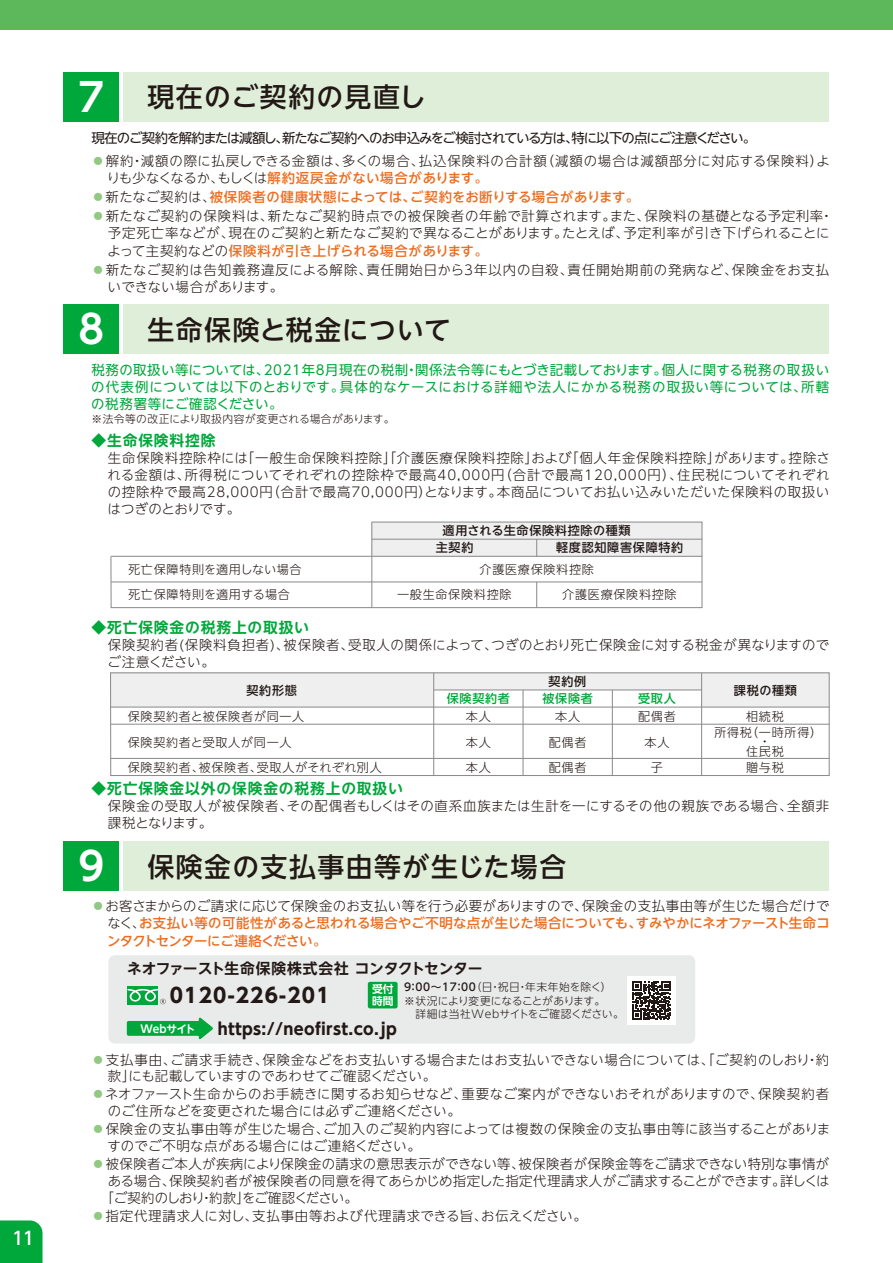
<style>
.page{position:relative;width:893px;height:1263px;background:#fff}
.page>*{position:absolute;margin:0;border:0;box-sizing:border-box;transform-origin:0 0}
.t1{font:500 26.85px "UD Shin Go NT Pro";letter-spacing:.05em;color:#221815}
.t2{font:500 26.85px "UD Shin Go NT Pro";letter-spacing:.03em;color:#221815}
.t3{font:700 20.1px "UD Shin Go NT Pro";letter-spacing:.06em;color:#221815}
.t4{font:500 18px "UD Shin Go NT Pro";color:#fff}
.t5{font:700 16.05px "UD Shin Go NT Pro";letter-spacing:.02em;color:#221815}
.t6{font:700 14.7px "UD Shin M Go Pro De";letter-spacing:.06em;color:#00a73b}
.t7{font:700 14.7px "UD Shin Go NT Pro De";letter-spacing:-.02em;color:#221815}
.t8{font:300 13.35px/16.8px "UD Shin Go NT Pro";letter-spacing:.03em;color:#221815}
.t9{font:300 13.35px/17.4px "UD Shin Go NT Pro";letter-spacing:.06em;color:#221815}
.t10{font:500 13.35px/17.4px "UD Shin Go NT Pro";letter-spacing:-.01em;color:#ed6d1f;text-align:justify}
.t11{font:13.35px/16.8px "UD Shin Go NT Pro";letter-spacing:.045em;color:#00a73b;text-align:justify}
.t12{font:13.35px "UD Shin Go NT Pro";letter-spacing:-.08em;color:#221815}
.t13{font:500 13.35px "UD Shin Go NT Pro";letter-spacing:.035em;color:#ed6d1f}
.t14{font:300 13.35px "UD Shin Go NT Pro";letter-spacing:-.065em;color:#221815}
.t15{font:300 12px/25.3px "UD Shin Go NT Pro";letter-spacing:.06em;color:#221815}
.t16{font:500 12px "UD Shin Go NT Pro";letter-spacing:.06em;color:#221815}
.t17{font:500 12px "UD Shin Go NT Pro";letter-spacing:.06em;color:#00a73b}
.t18{font:300 10.8px/13.5px "UD Shin Go NT Pro";letter-spacing:-.005em;color:#221815}
.t19{font:300 10.8px "UD Shin Go NT Pro";letter-spacing:.035em;color:#221815}
.t20{font:700 10.8px/12px "UD Shin Go NT Pro De";color:#fff}
.s1{font-family:"UD Shin Go NT Pro De";font-weight:700;font-size:38.85px;color:#fff}
.s2{color:#91c982}
.s3{font-weight:500;color:#ed6d1f}
.s4{font-weight:300;color:#91c982}
.s5{font-weight:300;color:#221815}
.s6{font-weight:500}
</style>
<div class="page">
<div style="left:0;top:0;width:893px;height:30px;background:#5db75b"></div>
<div style="left:123px;top:305px;width:706px;height:49px;background:#dfeed8"></div>
<div style="left:64px;top:305px;width:55px;height:49px;background:#00a73b"></div>
<div style="left:108px;top:955px;width:587px;height:88px;background:#e9eaea;border-radius:6px"></div>
<div style="left:123px;top:842px;width:706px;height:49px;background:#dfeed8"></div>
<div style="left:64px;top:842px;width:55px;height:49px;background:#00a73b"></div>
<div style="left:368px;top:982px;width:30px;height:26px;background:#00a73b;border-radius:2px"></div>
<svg style="left:126px;top:1017px;width:87px;height:22px"></svg>
<div style="left:128px;top:986px;width:30px;height:18px;background:#00a73c"></div>
<svg style="left:128px;top:989px;width:38px;height:15px"></svg>
<div style="left:111px;top:673px;width:323px;height:34px;background:#efefef"></div>
<div style="left:702px;top:673px;width:127px;height:34px;background:#efefef"></div>
<div style="left:434px;top:673px;width:268px;height:17px;background:#efefef"></div>
<div style="left:110px;top:672px;width:720px;height:104px;border:1px solid #898989"></div>
<hr style="left:433px;top:673px;width:1px;height:102px;background:#898989">
<hr style="left:523px;top:690px;width:1px;height:85px;background:#898989">
<hr style="left:612px;top:690px;width:1px;height:85px;background:#898989">
<hr style="left:701px;top:673px;width:1px;height:102px;background:#898989">
<hr style="left:434px;top:690px;width:268px;height:1px;background:#898989">
<hr style="left:111px;top:707px;width:718px;height:1px;background:#898989">
<hr style="left:111px;top:724px;width:718px;height:1px;background:#898989">
<hr style="left:111px;top:758px;width:718px;height:1px;background:#898989">
<div style="left:123px;top:72px;width:706px;height:50px;background:#dfeed8"></div>
<div style="left:64px;top:72px;width:55px;height:50px;background:#00a73b"></div>
<svg style="left:110px;top:521px;width:593px;height:87px"></svg>
<hr style="left:371px;top:522px;width:1px;height:86px;background:#898989">
<svg style="left:536px;top:583px;width:1px;height:25px"></svg>
<svg style="left:536px;top:540px;width:1px;height:16px"></svg>
<hr style="left:372px;top:539px;width:330px;height:1px;background:#898989">
<hr style="left:111px;top:556px;width:591px;height:1px;background:#898989">
<hr style="left:111px;top:582px;width:591px;height:1px;background:#898989">
<div style="left:627px;top:976px;width:49px;height:49px;background:#fff"></div>
<svg style="left:632px;top:981px;width:39px;height:39px"></svg>
<div style="left:0;top:1220px;width:43px;height:43px;background:#00a73b"></div>
<h3 class="t4" style="left:12px;top:1223px;width:24px">11</h3>
<h1 class="t1" style="left:78px;top:75px;width:349px"><span class="s1">7</span> 現在のご契約の見直し</h1>
<p class="t12" style="left:91px;top:127px;width:666px">現在のご契約を解約または減額し、新たなご契約へのお申込みをご検討されている方は、特に以下の点にご注意ください。</p>
<p class="t9" style="left:107px;top:152px;width:725px;text-indent:-15px"><span class="s2">●</span>解約・減額の際に払戻しできる金額は、多くの場合、払込保険料の合計額（減額の場合は減額部分に対応する保険料）よりも少なくなるか、もしくは<span class="s3">解約返戻金がない場合があります。</span></p>
<p class="t13" style="left:91px;top:186px;width:549px"><span class="s4">●</span><span class="s5">新たなご契約は、</span>被保険者の健康状態によっては、ご契約をお断りする場合があります。</p>
<p class="t8" style="left:107px;top:207px;width:727px;line-height:17.4px;text-indent:-16px"><span class="s2">●</span>新たなご契約の保険料は、新たなご契約時点での被保険者の年齢で計算されます。また、保険料の基礎となる予定利率・予定死亡率などが、現在のご契約と新たなご契約で異なることがあります。たとえば、予定利率が引き下げられることによって主契約などの<span class="s3">保険料が引き上げられる場合があります。</span></p>
<p class="t9" style="left:108px;top:260px;width:723px;text-indent:-16px"><span class="s2">●</span>新たなご契約は告知義務違反による解除、責任開始日から3年以内の自殺、責任開始期前の発病など、保険金をお支払いできない場合があります。</p>
<h1 class="t2" style="left:78px;top:308px;width:374px"><span class="s1">8</span> 生命保険と税金について</h1>
<p class="t11" style="left:91px;top:362px;width:740px">税務の取扱い等については、2021年8月現在の税制・関係法令等にもとづき記載しております。個人に関する税務の取扱いの代表例については以下のとおりです。具体的なケースにおける詳細や法人にかかる税務の取扱い等については、所轄の税務署等にご確認ください。</p>
<p class="t19" style="left:91px;top:411px;width:305px">※法令等の改正により取扱内容が変更される場合があります。</p>
<p class="t6" style="left:91px;top:429px;width:126px">◆生命保険料控除</p>
<p class="t8" style="left:107px;top:449px;width:724px;text-align:justify">生命保険料控除枠には「一般生命保険料控除」「介護医療保険料控除」および「個人年金保険料控除」があります。控除される金額は、所得税についてそれぞれの控除枠で最高40,000円（合計で最高120,000円）、住民税についてそれぞれの控除枠で最高28,000円（合計で最高70,000円）となります。本商品についてお払い込みいただいた保険料の取扱いはつぎのとおりです。</p>
<p class="t15" style="left:128px;top:556px;width:175px">死亡保障特則を適用しない場合死亡保障特則を適用する場合</p>
<p class="t16" style="left:443px;top:521px;width:190px">適用される生命保険料控除の種類</p>
<p class="t16" style="left:436px;top:538px;width:39px">主契約</p>
<p class="t16" style="left:556px;top:538px;width:129px">軽度認知障害保障特約</p>
<p class="t15" style="left:397px;top:582px;width:116px">一般生命保険料控除</p>
<p class="t15" style="left:562px;top:582px;width:116px">介護医療保険料控除</p>
<p class="t15" style="left:479px;top:556px;width:116px">介護医療保険料控除</p>
<p class="t6" style="left:91px;top:615px;width:219px">◆死亡保険金の税務上の取扱い</p>
<p class="t8" style="left:108px;top:636px;width:723px">保険契約者(保険料負担者)、被保険者、受取人の関係によって、つぎのとおり死亡保険金に対する税金が異なりますのでご注意ください。</p>
<p class="t16" style="left:246px;top:680px;width:52px">契約形態</p>
<p class="t15" style="left:128px;top:703px;width:256px">保険契約者と被保険者が同一人<br>保険契約者と受取人が同一人<br>保険契約者、被保険者、受取人がそれぞれ別人</p>
<p class="t16" style="left:549px;top:672px;width:39px">契約例</p>
<p class="t16" style="left:734px;top:680px;width:64px">課税の種類</p>
<p class="t17" style="left:447px;top:689px;width:65px">保険契約者</p>
<p class="t17" style="left:542px;top:689px;width:52px">被保険者</p>
<p class="t17" style="left:638px;top:689px;width:39px">受取人</p>
<p class="t15" style="left:466px;top:703px;width:26px">本人</p>
<p class="t15" style="left:555px;top:703px;width:26px">本人</p>
<p class="t15" style="left:638px;top:703px;width:39px">配偶者</p>
<p class="t15" style="left:714px;top:708px;width:109px;line-height:15.6px;text-align:center">相続税<br>所得税（一時所得）</p>
<p class="t15" style="left:746px;top:736px;width:39px;line-height:9.4px;text-align:center">・<br>住民税</p>
<p class="t15" style="left:746px;top:754px;width:39px">贈与税</p>
<p class="t15" style="left:466px;top:729px;width:26px">本人</p>
<p class="t15" style="left:549px;top:729px;width:39px">配偶者</p>
<p class="t15" style="left:644px;top:729px;width:26px">本人</p>
<p class="t15" style="left:466px;top:754px;width:26px">本人</p>
<p class="t15" style="left:549px;top:754px;width:39px">配偶者</p>
<p class="t15" style="left:651px;top:754px;width:14px">子</p>
<p class="t6" style="left:91px;top:777px;width:313px">◆死亡保険金以外の保険金の税務上の取扱い</p>
<p class="t8" style="left:108px;top:797px;width:723px">保険金の受取人が被保険者、その配偶者もしくはその直系血族または生計を一にするその他の親族である場合、全額非課税となります。</p>
<h1 class="t1" style="left:78px;top:845px;width:489px"><span class="s1">9</span> 保険金の支払事由等が生じた場合</h1>
<p class="t10" style="left:107px;top:896px;width:724px;text-indent:-16px"><span class="s4">●</span><span class="s5">お客さまからのご請求に応じて保険金のお支払い等を行う必要がありますので、保険金の支払事由等が生じた場合だけでなく、</span>お支払い等の可能性があると思われる場合やご不明な点が生じた場合についても、すみやかにネオファースト生命コンタクトセンターにご連絡ください。</p>
<p class="t7" style="left:127px;top:957px;width:357px">ネオファースト生命保険株式会社 コンタクトセンター</p>
<h2 class="t3" style="left:170px;top:979px;width:161px">0120-226-201</h2>
<p class="t18" style="left:404px;top:980px;width:221px"><span class="s6">9：00～17：00</span>（日・祝日・年末年始を除く）※状況により変更になることがあります。<br>　詳細は当社Webサイトをご確認ください。</p>
<p class="t20" style="left:372px;top:983px;width:23px">受付時間</p>
<p class="t20" style="left:141px;top:1022px;width:57px">Webサイト</p>
<p class="t5" style="left:218px;top:1015px;width:181px">https://neofirst.co.jp</p>
<p class="t8" style="left:108px;top:1050px;width:723px;text-indent:-16px"><span class="s2">●</span>支払事由、ご請求手続き、保険金などをお支払いする場合またはお支払いできない場合については、「ご契約のしおり・約款」にも記載していますのであわせてご確認ください。</p>
<p class="t8" style="left:108px;top:1085px;width:723px;text-indent:-16px"><span class="s2">●</span>ネオファースト生命からのお手続きに関するお知らせなど、重要なご案内ができないおそれがありますので、保険契約者のご住所などを変更された場合には必ずご連絡ください。</p>
<p class="t8" style="left:107px;top:1120px;width:724px;text-indent:-16px"><span class="s2">●</span>保険金の支払事由等が生じた場合、ご加入のご契約内容によっては複数の保険金の支払事由等に該当することがありますのでご不明な点がある場合にはご連絡ください。</p>
<p class="t8" style="left:91px;top:1155px;width:739px"><span class="s2">●</span>被保険者ご本人が疾病により保険金の請求の意思表示ができない等、被保険者が保険金等をご請求できない特別な事情が</p>
<p class="t8" style="left:108px;top:1172px;width:723px">ある場合、保険契約者が被保険者の同意を得てあらかじめ指定した指定代理請求人がご請求することができます。詳しくは</p>
<p class="t14" style="left:101px;top:1187px;width:259px">「ご契約のしおり・約款」をご確認ください。</p>
<p class="t8" style="left:91px;top:1207px;width:497px"><span class="s2">●</span>指定代理請求人に対し、支払事由等および代理請求できる旨、お伝えください。</p>
</div>
